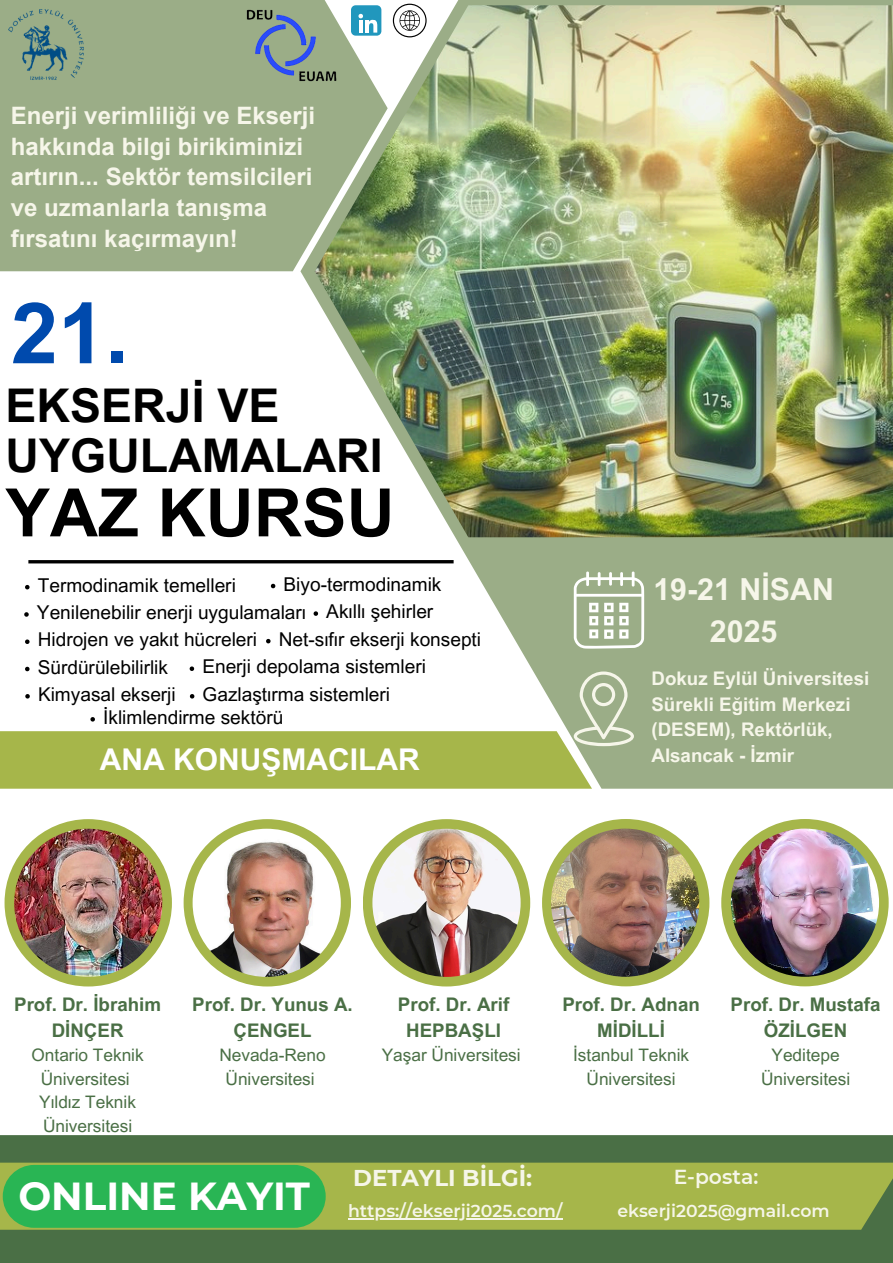
<style>
.page{position:relative;width:893px;height:1263px;background:#fff}
.page>*{position:absolute;margin:0;border:0;box-sizing:border-box;transform-origin:0 0}
.t1{font:700 84.75px "Arial MT Pro";color:#004aad}
.t2{font:700 66.75px "Arial MT Pro";color:#000}
.t3{font:700 46.5px/50.6px "Arial MT Pro";color:#000}
.t4{font:700 39px "Montserrat";color:#fff}
.t5{font:700 30.38px/42.2px "Arial MT Pro";color:#f6f6e9;text-align:center}
.t6{font:700 30px "Arial MT Pro";color:#fff}
.t7{font:700 24px/30.8px "Arial";color:#f6f6e9}
.t8{font:700 22.88px "Montserrat";color:#f6f6e9}
.t9{font:600 20.25px "Montserrat";color:#f6f6e9}
.t10{font:19.05px "Arial MT Pro";color:#000}
.t11{font:700 18.75px/25.9px "Arial MT Pro";color:#4a6f45;text-align:center}
.t12{font:700 18.75px/25.9px "Arial MT Pro";color:#f6f6e9}
.t13{font:17.25px/23.6px "Arial MT Pro";color:#4a6f45;text-align:center}
.t14{font:600 17.25px "Montserrat";color:#f6f6e9}
</style>
<div class="page">
<svg style="left:300px;top:0;width:593px;height:789px;fill:#9bad87"></svg>
<img style="left:315px;top:5px;width:578px;height:532px">
<div style="left:0;top:0;width:387px;height:271px;background:#9bad87"></div>
<div style="left:5px;top:819px;width:167px;height:167px;background:#a6b64a;border-radius:50%"></div>
<div style="left:184px;top:819px;width:167px;height:167px;background:#a6b64a;border-radius:50%"></div>
<div style="left:363px;top:819px;width:167px;height:167px;background:#a6b64a;border-radius:50%"></div>
<img style="left:14px;top:829px;width:148px;height:148px;border-radius:50%">
<img style="left:193px;top:829px;width:148px;height:148px;border-radius:50%">
<img style="left:372px;top:829px;width:148px;height:148px;border-radius:50%">
<div style="left:0;top:1135px;width:893px;height:128px;background:#4a6f45"></div>
<div style="left:0;top:1162px;width:893px;height:68px;background:#a6b64a"></div>
<div style="left:542px;top:819px;width:167px;height:167px;background:#a6b64a;border-radius:50%"></div>
<div style="left:721px;top:819px;width:167px;height:167px;background:#a6b64a;border-radius:50%"></div>
<img style="left:551px;top:828px;width:148px;height:149px;border-radius:50%">
<img style="left:731px;top:828px;width:148px;height:149px;border-radius:50%">
<hr style="left:28px;top:560px;width:425px;height:3px;background:#000">
<img style="left:246px;top:5px;width:98px;height:77px">
<img style="left:8px;top:9px;width:76px;height:71px">
<div style="left:351px;top:5px;width:30px;height:31px;background:#2197bd;border-radius:5px"></div>
<svg style="left:358px;top:14px;width:19px;height:19px"></svg>
<svg style="left:393px;top:4px;width:33px;height:33px"></svg>
<svg style="left:574px;top:571px;width:70px;height:77px"></svg>
<svg style="left:25px;top:585px;width:5px;height:4px"></svg>
<svg style="left:24px;top:612px;width:5px;height:5px"></svg>
<svg style="left:25px;top:639px;width:5px;height:5px"></svg>
<svg style="left:271px;top:584px;width:4px;height:4px"></svg>
<svg style="left:313px;top:611px;width:5px;height:5px"></svg>
<svg style="left:266px;top:639px;width:4px;height:4px"></svg>
<hr style="left:348px;top:1218px;width:214px;height:2px;background:#f6f6e9">
<svg style="left:0;top:666px;width:634px;height:123px"></svg>
<div style="left:3px;top:1165px;width:323px;height:63px;background:#29b554;border-radius:31px"></div>
<p class="t7" style="left:11px;top:100px;width:306px">Enerji verimliliği ve Ekserji hakkında bilgi birikiminizi artırın... Sektör temsilcileri ve uzmanlarla tanışma fırsatını kaçırmayın!</p>
<p class="t1" style="left:11px;top:302px;width:119px">21.</p>
<p class="t3" style="left:6px;top:386px;width:379px">EKSERJİ VE<br>UYGULAMALARI</p>
<p class="t2" style="left:5px;top:488px;width:391px">YAZ KURSU</p>
<h1 class="t10" style="left:283px;top:577px;width:159px">Biyo-termodinamik</h1>
<h3 class="t10" style="left:326px;top:604px;width:108px">Akıllı şehirler</h3>
<h2 class="t10" style="left:279px;top:632px;width:204px">Net-sıfır ekserji konsepti</h2>
<h5 class="t10" style="left:38px;top:578px;width:200px">Termodinamik temelleri</h5>
<p class="t10" style="left:37px;top:605px;width:271px">Yenilenebilir enerji uygulamaları</p>
<p class="t10" style="left:38px;top:632px;width:221px">Hidrojen ve yakıt hücreleri</p>
<p class="t10" style="left:38px;top:660px;width:132px">Sürdürülebilirlik</p>
<p class="t10" style="left:202px;top:659px;width:225px">Enerji depolama sistemleri</p>
<p class="t10" style="left:38px;top:687px;width:139px">Kimyasal ekserji</p>
<p class="t10" style="left:203px;top:687px;width:189px">Gazlaştırma sistemleri</p>
<p class="t10" style="left:103px;top:710px;width:182px">İklimlendirme sektörü</p>
<p class="t6" style="left:100px;top:748px;width:321px">ANA KONUŞMACILAR</p>
<p class="t5" style="left:653px;top:572px;width:182px">19-21 NİSAN<br>2025</p>
<p class="t12" style="left:651px;top:667px;width:219px">Dokuz Eylül Üniversitesi<br>Sürekli Eğitim Merkezi (DESEM), Rektörlük,<br>Alsancak - İzmir</p>
<p class="t11" style="left:14px;top:994px;width:148px">Prof. Dr. İbrahim<br>DİNÇER</p>
<p class="t11" style="left:192px;top:994px;width:162px">Prof. Dr. Yunus A.<br>ÇENGEL</p>
<p class="t11" style="left:398px;top:994px;width:113px">Prof. Dr. Arif<br>HEPBAŞLI</p>
<p class="t11" style="left:562px;top:994px;width:139px">Prof. Dr. Adnan<br>MİDİLLİ</p>
<p class="t11" style="left:730px;top:994px;width:152px">Prof. Dr. Mustafa<br>ÖZİLGEN</p>
<p class="t13" style="left:32px;top:1045px;width:114px">Ontario Teknik<br>Üniversitesi</p>
<p class="t13" style="left:39px;top:1093px;width:98px;text-align:left">Yıldız Teknik<br>Üniversitesi</p>
<h5 class="t13" style="left:219px;top:1045px;width:108px">Nevada-Reno<br>Üniversitesi</h5>
<p class="t13" style="left:382px;top:1045px;width:140px">Yaşar Üniversitesi</p>
<p class="t13" style="left:573px;top:1045px;width:117px">İstanbul Teknik<br>Üniversitesi</p>
<p class="t13" style="left:761px;top:1045px;width:91px">Yeditepe<br>Üniversitesi</p>
<p class="t4" style="left:18px;top:1172px;width:293px">ONLINE KAYIT</p>
<p class="t8" style="left:353px;top:1163px;width:180px">DETAYLI BİLGİ:</p>
<p class="t9" style="left:673px;top:1164px;width:86px">E-posta:</p>
<p class="t14" style="left:348px;top:1200px;width:216px">https://ekserji2025.com/</p>
<p class="t14" style="left:617px;top:1200px;width:214px">ekserji2025@gmail.com</p>
</div>
